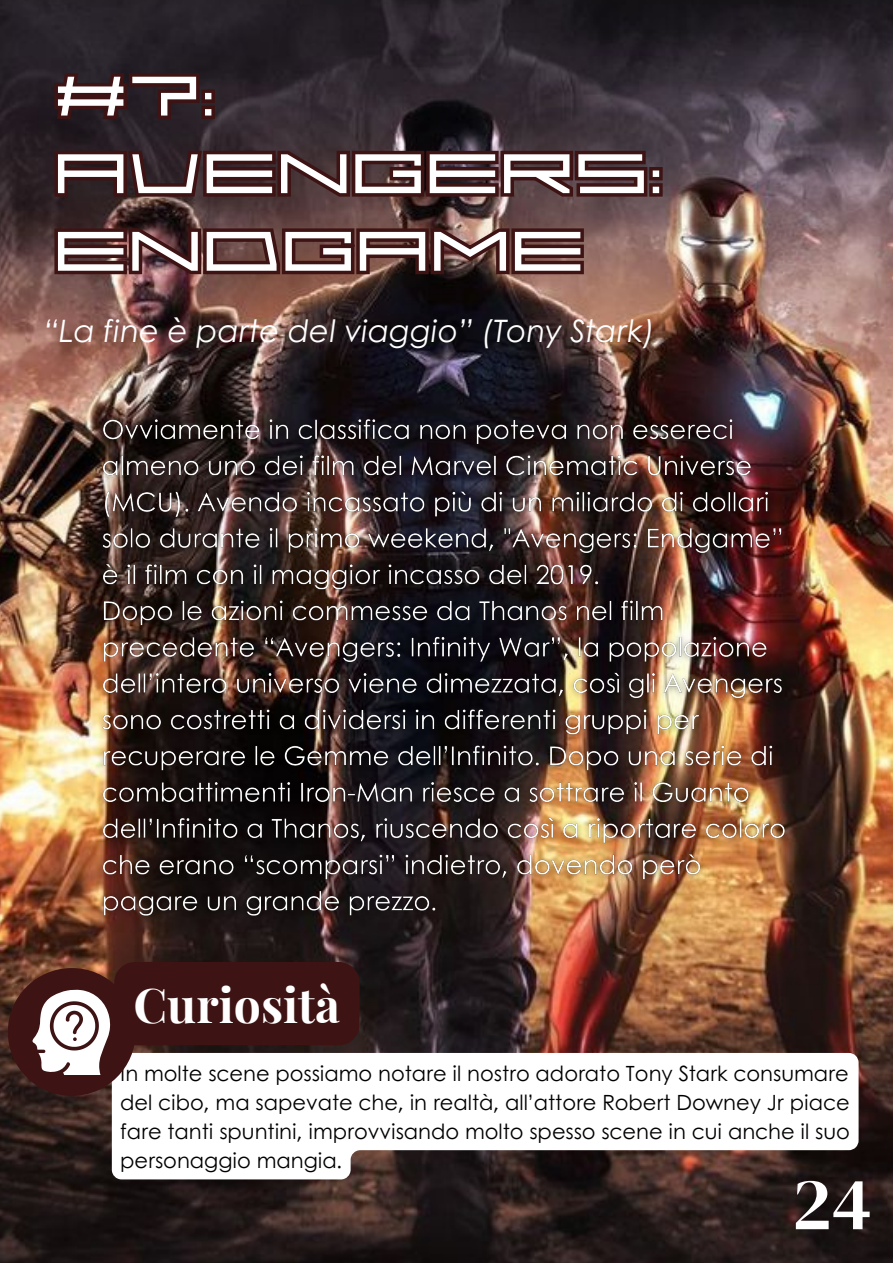
<style>
.page{position:relative;width:893px;height:1264px;background:#fff}
.page>*{position:absolute;margin:0;border:0;box-sizing:border-box;transform-origin:0 0}
.t1{font:74.55px "DM Serif Display";color:#fff}
.t2{font:55.5px/77.6px "Celestia";color:#fff}
.t3{font:700 48px "Playfair Display";color:#fff}
.t4{font:italic 30.9px "Century Gothic";color:#fff}
.t5{font:21px/29.2px "Century Gothic";color:#000;text-align:justify}
</style>
<div class="page">
<img style="left:0;top:0;width:892px;height:1262px">
<svg style="left:51px;top:70px;width:167px;height:54px;background:#32191c"></svg>
<svg style="left:51px;top:147px;width:615px;height:54px;background:#412021"></svg>
<svg style="left:51px;top:225px;width:536px;height:53px;background:#502928"></svg>
<svg style="left:112px;top:1052px;width:746px;height:127px"></svg>
<div style="left:8px;top:968px;width:128px;height:127px;background:#3e1313;border-radius:50%"></div>
<svg style="left:32px;top:961px;width:327px;height:113px"></svg>
<img style="left:92px;top:402px;width:704px;height:529px">
<h2 class="t2" style="left:53px;top:60px;width:611px">#7:<br>AVENGERS:<br>ENDGAME</h2>
<h3 class="t4" style="left:43px;top:307px;width:613px">“La fine è parte del viaggio” (Tony Stark)</h3>
<h3 class="t3" style="left:133px;top:971px;width:208px">Curiosità</h3>
<p class="t5" style="left:120px;top:1057px;width:731px">In molte scene possiamo notare il nostro adorato Tony Stark consumare del cibo, ma sapevate che, in realtà, all’attore Robert Downey Jr piace fare tanti spuntini, improvvisando molto spesso scene in cui anche il suo personaggio mangia.</p>
<h1 class="t1" style="left:791px;top:1151px;width:81px">24</h1>
</div>
